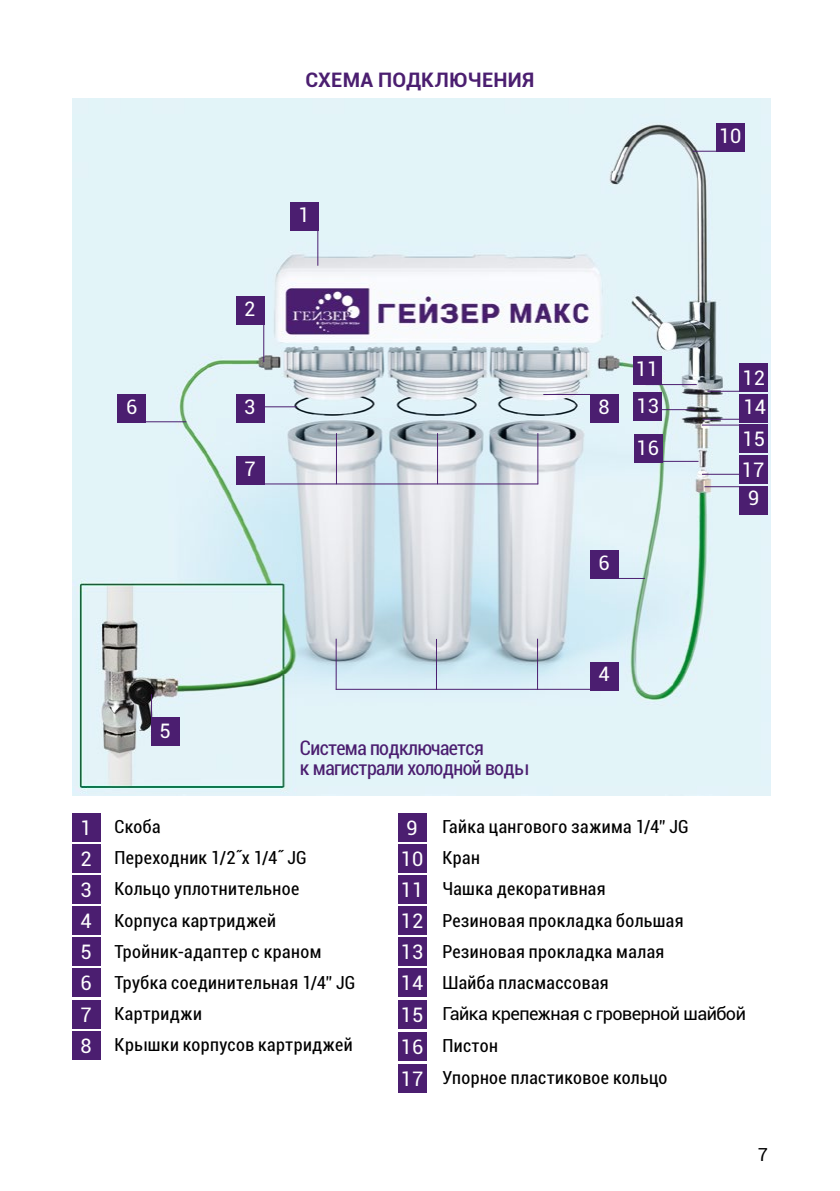
<style>
.page{position:relative;width:840px;height:1191px;background:#fff}
.page>*{position:absolute;margin:0;border:0;box-sizing:border-box;transform-origin:0 0}
.t1{font:condensed 20px/20px "Roboto";letter-spacing:-.03em;color:#4b1e70}
.t2{font:20px/32.4px "Roboto";color:#fff}
.t3{font:700 20px "Roboto";letter-spacing:.015em;color:#4b1e70}
.t4{font:condensed 18px/31.2px "Roboto";letter-spacing:.02em;color:#000}
.t5{font:18px "Roboto";letter-spacing:-.03em;color:#000}
.s1{font-stretch:normal;font-size:20px;color:#fff}
.s2{font-size:20px;color:#fff}
</style>
<div class="page">
<img style="left:72px;top:98px;width:697px;height:697px">
<div style="left:738px;top:394px;width:28px;height:28px;background:#4b1e70"></div>
<hr style="left:702px;top:419px;width:51px;height:1px;background:#4b1e70">
<hr style="left:701px;top:474px;width:51px;height:1px;background:#4b1e70">
<div style="left:290px;top:202px;width:28px;height:28px;background:#4b1e70"></div>
<div style="left:151px;top:717px;width:28px;height:28px;background:#4b1e70"></div>
<div style="left:118px;top:394px;width:28px;height:28px;background:#4b1e70"></div>
<div style="left:236px;top:394px;width:28px;height:28px;background:#4b1e70"></div>
<div style="left:236px;top:296px;width:28px;height:28px;background:#4b1e70"></div>
<div style="left:590px;top:394px;width:28px;height:28px;background:#4b1e70"></div>
<div style="left:633px;top:434px;width:29px;height:28px;background:#4b1e70"></div>
<div style="left:739px;top:486px;width:28px;height:28px;background:#4b1e70"></div>
<div style="left:590px;top:550px;width:28px;height:29px;background:#4b1e70"></div>
<div style="left:715px;top:123px;width:28px;height:28px;background:#4b1e70"></div>
<div style="left:590px;top:662px;width:28px;height:28px;background:#4b1e70"></div>
<div style="left:236px;top:456px;width:28px;height:29px;background:#4b1e70"></div>
<div style="left:398px;top:1000px;width:28px;height:28px;background:#4b1e70"></div>
<div style="left:739px;top:363px;width:28px;height:29px;background:#4b1e70"></div>
<div style="left:739px;top:424px;width:28px;height:29px;background:#4b1e70"></div>
<div style="left:632px;top:356px;width:28px;height:29px;background:#4b1e70"></div>
<hr style="left:335px;top:638px;width:1px;height:52px;background:#4b1e70">
<hr style="left:335px;top:689px;width:277px;height:1px;background:#4b1e70">
<hr style="left:435px;top:639px;width:1px;height:51px;background:#4b1e70">
<hr style="left:536px;top:638px;width:1px;height:52px;background:#4b1e70">
<hr style="left:151px;top:694px;width:1px;height:51px;background:#4b1e70">
<hr style="left:317px;top:215px;width:1px;height:51px;background:#4b1e70">
<hr style="left:537px;top:433px;width:1px;height:51px;background:#4b1e70">
<hr style="left:254px;top:483px;width:284px;height:1px;background:#4b1e70">
<hr style="left:437px;top:433px;width:1px;height:51px;background:#4b1e70">
<hr style="left:336px;top:433px;width:1px;height:51px;background:#4b1e70">
<hr style="left:263px;top:311px;width:1px;height:51px;background:#4b1e70">
<hr style="left:135px;top:421px;width:51px;height:1px;background:#4b1e70">
<hr style="left:543px;top:394px;width:51px;height:1px;background:#4b1e70">
<hr style="left:260px;top:406px;width:36px;height:1px;background:#4b1e70">
<hr style="left:593px;top:578px;width:51px;height:1px;background:#4b1e70">
<hr style="left:692px;top:151px;width:51px;height:1px;background:#4b1e70">
<hr style="left:704px;top:486px;width:51px;height:1px;background:#4b1e70">
<hr style="left:661px;top:461px;width:37px;height:1px;background:#4b1e70">
<hr style="left:701px;top:424px;width:51px;height:1px;background:#4b1e70">
<hr style="left:707px;top:391px;width:51px;height:1px;background:#4b1e70">
<hr style="left:643px;top:409px;width:51px;height:1px;background:#4b1e70">
<hr style="left:645px;top:384px;width:51px;height:1px;background:#4b1e70">
<div style="left:72px;top:813px;width:28px;height:28px;background:#4b1e70"></div>
<div style="left:72px;top:844px;width:28px;height:28px;background:#4b1e70"></div>
<div style="left:72px;top:875px;width:28px;height:28px;background:#4b1e70"></div>
<div style="left:72px;top:906px;width:28px;height:28px;background:#4b1e70"></div>
<div style="left:72px;top:937px;width:28px;height:29px;background:#4b1e70"></div>
<div style="left:72px;top:968px;width:28px;height:29px;background:#4b1e70"></div>
<div style="left:72px;top:1000px;width:28px;height:28px;background:#4b1e70"></div>
<div style="left:72px;top:1031px;width:28px;height:28px;background:#4b1e70"></div>
<div style="left:398px;top:813px;width:28px;height:28px;background:#4b1e70"></div>
<div style="left:398px;top:844px;width:28px;height:28px;background:#4b1e70"></div>
<div style="left:398px;top:875px;width:28px;height:28px;background:#4b1e70"></div>
<div style="left:398px;top:906px;width:28px;height:28px;background:#4b1e70"></div>
<div style="left:398px;top:937px;width:28px;height:29px;background:#4b1e70"></div>
<div style="left:398px;top:968px;width:28px;height:29px;background:#4b1e70"></div>
<div style="left:398px;top:1032px;width:28px;height:28px;background:#4b1e70"></div>
<div style="left:398px;top:1064px;width:28px;height:28px;background:#4b1e70"></div>
<div style="left:738px;top:455px;width:28px;height:28px;background:#4b1e70"></div>
<div style="left:633px;top:392px;width:28px;height:28px;background:#4b1e70"></div>
<p class="t3" style="left:305px;top:66px;width:230px">СХЕМА ПОДКЛЮЧЕНИЯ</p>
<p class="t2" style="left:244px;top:292px;width:13px">2</p>
<p class="t2" style="left:126px;top:390px;width:13px">6</p>
<p class="t2" style="left:244px;top:390px;width:13px">3</p>
<p class="t2" style="left:244px;top:452px;width:13px">7</p>
<p class="t2" style="left:298px;top:198px;width:13px">1</p>
<p class="t2" style="left:159px;top:714px;width:13px">5</p>
<p class="t1" style="left:300px;top:737px;width:229px">Система подключается<br>к магистрали холодной воды</p>
<p class="t2" style="left:718px;top:119px;width:24px">10</p>
<p class="t2" style="left:598px;top:390px;width:13px">8</p>
<p class="t2" style="left:635px;top:352px;width:24px">11</p>
<p class="t2" style="left:636px;top:389px;width:24px">13</p>
<p class="t2" style="left:636px;top:431px;width:24px">16</p>
<p class="t2" style="left:598px;top:546px;width:13px">6</p>
<p class="t2" style="left:598px;top:657px;width:13px">4</p>
<p class="t2" style="left:742px;top:361px;width:24px">12</p>
<p class="t2" style="left:743px;top:390px;width:24px">14</p>
<p class="t2" style="left:742px;top:422px;width:24px">15</p>
<p class="t2" style="left:741px;top:453px;width:24px">17</p>
<p class="t2" style="left:747px;top:481px;width:13px">9</p>
<p class="t4" style="left:81px;top:810px;width:276px"><span class="s1">1</span> Скоба<br><span class="s1">2</span> Переходник 1/2˝х 1/4˝ JG<br><span class="s1">3</span> Кольцо уплотнительное<br><span class="s1">4</span> Корпуса картриджей<br><span class="s1">5</span> Тройник-адаптер с краном<br><span class="s1">6</span> Трубка соединительная 1/4” JG<br><span class="s1">7</span> Картриджи<br><span class="s1">8</span> Крышки корпусов картриджей</p>
<p class="t4" style="left:400px;top:810px;width:289px;text-indent:6px"><span class="s1">9</span> Гайка цангового зажима 1/4” JG<br><span class="s1">10</span> Кран<br><span class="s1">11</span> Чашка декоративная<br><span class="s1">12</span> Резиновая прокладка большая<br><span class="s1">13</span> Резиновая прокладка малая<br><span class="s1">14</span> Шайба пласмассовая</p>
<p class="t5" style="left:400px;top:1001px;width:346px"><span class="s2">15</span> Гайка крепежная с гроверной шайбой</p>
<p class="t2" style="left:400px;top:1029px;width:24px">16<br>17</p>
<p class="t4" style="left:442px;top:1029px;width:226px;line-height:32.2px">Пистон<br>Упорное пластиковое кольцо</p>
<p class="t5" style="left:757px;top:1141px;width:12px">7</p>
</div>
